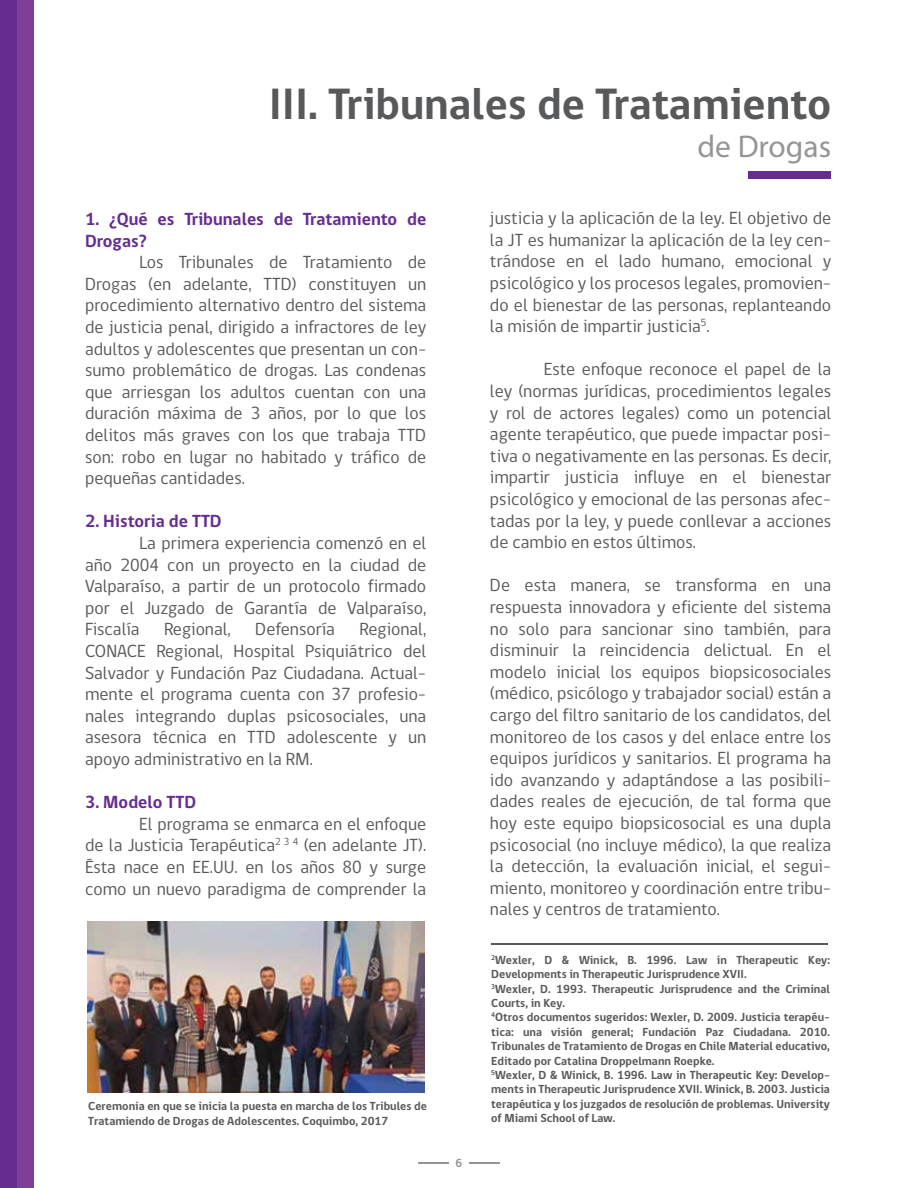
<style>
.page{position:relative;width:918px;height:1188px;background:#fff}
.page>*{position:absolute;margin:0;border:0;box-sizing:border-box;transform-origin:0 0}
.t1{font:700 45px "gob CL";color:#58595b}
.t2{font:31.5px "Myriad Pro";color:#939598}
.t3{font:18px/21.6px "gob CL";color:#58595b;text-align:justify}
.t4{font:700 18px/21.6px "gob CL";color:#662d91}
.t5{font:700 12px/14.4px "gob CL";color:#58595b}
.t6{font:700 12px "gob CL";color:#939598}
</style>
<div class="page">
<div style="left:748px;top:171px;width:82px;height:8px;background:#662d91"></div>
<div style="left:0;top:0;width:17px;height:1188px;background:#662d91"></div>
<div style="left:17px;top:0;width:17px;height:1188px;background:#7f3f98"></div>
<hr style="left:469px;top:1162px;width:31px;height:2px;background:#939598">
<hr style="left:418px;top:1162px;width:31px;height:2px;background:#939598">
<hr style="left:491px;top:943px;width:336px;height:2px;background:#58595b">
<img style="left:88px;top:921px;width:337px;height:171px">
<h1 class="t1" style="left:269px;top:74px;width:564px">III. Tribunales de Tratamiento</h1>
<h2 class="t2" style="left:697px;top:127px;width:135px">de Drogas</h2>
<p class="t4" style="left:85px;top:209px;width:343px">1. ¿Qué es Tribunales de Tratamiento de<br>Drogas?</p>
<p class="t3" style="left:85px;top:252px;width:343px;text-indent:54px">Los Tribunales de Tratamiento de Drogas (en adelante, TTD) constituyen un procedimiento alternativo dentro del sistema de justicia penal, dirigido a infractores de ley adultos y adolescentes que presentan un con&shy;sumo problemático de drogas. Las condenas que arriesgan los adultos cuentan con una duración máxima de 3 años, por lo que los delitos más graves con los que trabaja TTD son: robo en lugar no habitado y tráfico de pequeñas cantidades.</p>
<p class="t4" style="left:85px;top:511px;width:138px">2. Historia de TTD</p>
<p class="t3" style="left:85px;top:533px;width:343px;text-indent:54px">La primera experiencia comenzó en el año 2004 con un proyecto en la ciudad de Valparaíso, a partir de un protocolo firmado por el Juzgado de Garantía de Valparaíso, Fiscalía</p>
<p class="t3" style="left:164px;top:619px;width:68px">Regional,</p>
<p class="t3" style="left:255px;top:619px;width:81px">Defensoría</p>
<p class="t3" style="left:85px;top:619px;width:343px;text-indent:274px">Regional, CONACE Regional, Hospital Psiquiátrico del Salvador y Fundación Paz Ciudadana. Actual&shy;mente el programa cuenta con 37 profesio&shy;nales integrando duplas psicosociales, una asesora técnica en TTD adolescente y un apoyo administrativo en la RM.</p>
<p class="t4" style="left:85px;top:792px;width:113px">3. Modelo TTD</p>
<p class="t3" style="left:85px;top:814px;width:343px;text-indent:54px">El programa se enmarca en el enfoque de la Justicia Terapéutica<sup>2</sup> <sup>3</sup> <sup>4</sup> (en adelante JT).<br>Ésta nace en EE.UU. en los años 80 y surge como un nuevo paradigma de comprender la</p>
<p class="t5" style="left:88px;top:1099px;width:340px">Ceremonia en que se inicia la puesta en marcha de los Tribules de<br>Tratamiendo de Drogas de Adolescentes. Coquimbo, 2017</p>
<p class="t6" style="left:456px;top:1155px;width:8px">6</p>
<p class="t3" style="left:490px;top:208px;width:343px">justicia y la aplicación de la ley. El objetivo de la JT es humanizar la aplicación de la ley cen&shy;trándose en el lado humano, emocional y psicológico y los procesos legales, promovien&shy;do el bienestar de las personas, replanteando la misión de impartir justicia<sup>5</sup>.</p>
<p class="t3" style="left:490px;top:359px;width:343px;text-indent:54px">Este enfoque reconoce el papel de la ley (normas jurídicas, procedimientos legales y rol de actores legales) como un potencial agente terapéutico, que puede impactar posi&shy;tiva o negativamente en las personas. Es decir, impartir justicia influye en el bienestar psicológico y emocional de las personas afec&shy;tadas por la ley, y puede conllevar a acciones de cambio en estos últimos.</p>
<p class="t3" style="left:490px;top:575px;width:343px">De esta manera, se transforma en una respuesta innovadora y eficiente del sistema no solo para sancionar sino también, para disminuir la reincidencia delictual. En el modelo inicial los equipos biopsicosociales (médico, psicólogo y trabajador social) están a cargo del filtro sanitario de los candidatos, del monitoreo de los casos y del enlace entre los equipos jurídicos y sanitarios. El programa ha ido avanzando y adaptándose a las posibili&shy;dades reales de ejecución, de tal forma que hoy este equipo biopsicosocial es una dupla psicosocial (no incluye médico), la que realiza la detección, la evaluación inicial, el segui&shy;miento, monitoreo y coordinación entre tribu&shy;nales y centros de tratamiento.</p>
<p class="t5" style="left:491px;top:953px;width:340px"><sup>2</sup>Wexler, D &amp; Winick, B. 1996. Law in Therapeutic Key:<br>Developments in Therapeutic Jurisprudence XVII.<br><sup>3</sup>Wexler, D. 1993. Therapeutic Jurisprudence and the Criminal Courts, in Key.<br><sup>4</sup>Otros documentos sugeridos: Wexler, D. 2009. Justicia terapéu&shy;tica: una visión general; Fundación Paz Ciudadana. 2010.<br>Tribunales de Tratamiento de Drogas en Chile Material educativo, Editado por Catalina Droppelmann Roepke.<br><sup>5</sup>Wexler, D &amp; Winick, B. 1996. Law in Therapeutic Key: Develop&shy;ments in Therapeutic Jurisprudence XVII. Winick, B. 2003. Justicia terapéutica y los juzgados de resolución de problemas. University of Miami School of Law.</p>
</div>
